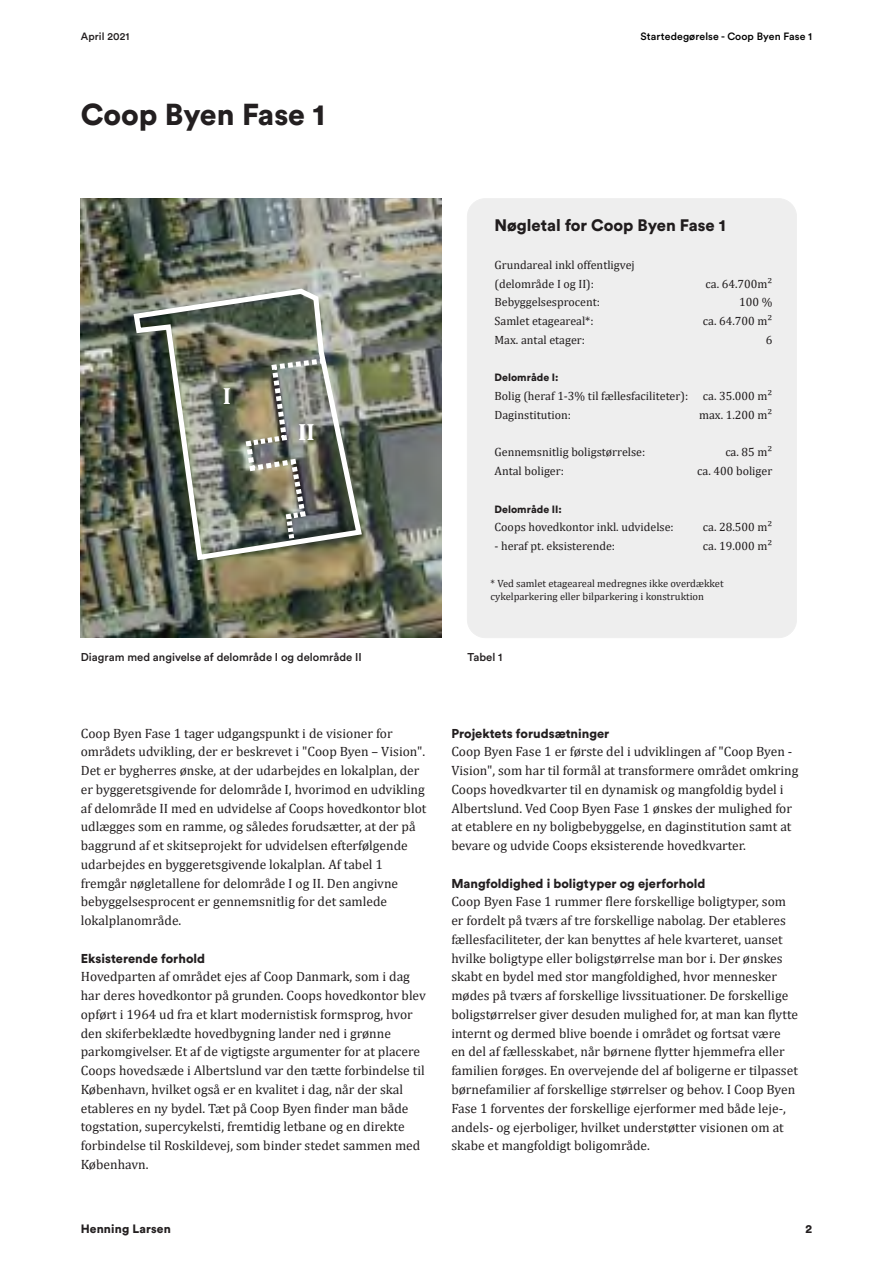
<style>
.page{position:relative;width:893px;height:1263px;background:#fff}
.page>*{position:absolute;margin:0;border:0;box-sizing:border-box;transform-origin:0 0}
.Medium_Heading_34_38{font:900 30px "Circular Pro";color:#231f20}
.t1{font:700 23.55px "Cambria";color:#fff}
.Body_Heading_8_5_12{font:900 16.5px "Circular Pro";color:#231f20}
.Body_Text_DK_9_12_5{font:13.5px/18.8px "Cambria";color:#231f20}
.Body_Heading_8_5_12-2{font:13.5px/18.8px "Cambria";color:#231f20}
.Body_Heading_8_5_12-3{font:900 12.75px "Circular Pro";color:#231f20}
.Body_Text_DK_9_12_5-2{font:900 12.75px "Circular Pro";color:#231f20}
.Body_Text_DK_9_12_5-3{font:12px "Cambria";color:#231f20}
.t2{font:900 12px "Circular Pro";letter-spacing:.01em;color:#231f20}
.Caption_below_beside{font:500 11.25px "Circular Pro";color:#231f20}
.Body_Text_DK_9_12_5-4{font:10.5px/12.6px "Cambria";color:#231f20}
.t3{font:500 10.5px "Circular Pro";letter-spacing:.01em;color:#000}
.Body_Heading_8_5_12-4{font:900 10.5px "Circular Pro";color:#231f20}
.t4{font:500 10.5px "Circular Pro";letter-spacing:.01em;color:#231f20}
</style>
<div class="page">
<div style="left:467px;top:199px;width:329px;height:439px;background:#eee;border-radius:18px"></div>
<img style="left:81px;top:199px;width:361px;height:439px">
<img style="left:131px;top:286px;width:234px;height:277px">
<img style="left:243px;top:355px;width:85px;height:194px">
<p class="t4" style="left:81px;top:29px;width:50px">April 2021</p>
<p class="Medium_Heading_34_38" style="left:81px;top:94px;width:246px">Coop Byen Fase 1</p>
<p class="t1" style="left:223px;top:379px;width:10px">I</p>
<p class="t1" style="left:298px;top:415px;width:18px">II</p>
<p class="t3" style="left:641px;top:29px;width:173px">Startedegørelse - Coop Byen Fase 1</p>
<p class="Body_Heading_8_5_12" style="left:494px;top:214px;width:233px">Nøgletal for Coop Byen Fase 1</p>
<p class="Body_Text_DK_9_12_5-3" style="left:494px;top:258px;width:142px">Grundareal inkl offentligvej</p>
<p class="Body_Text_DK_9_12_5-3" style="left:494px;top:276px;width:101px">(delområde I og II):</p>
<p class="Body_Text_DK_9_12_5-3" style="left:494px;top:295px;width:107px">Bebyggelsesprocent:</p>
<p class="Body_Text_DK_9_12_5-3" style="left:494px;top:314px;width:101px">Samlet etageareal*:</p>
<p class="Body_Text_DK_9_12_5-3" style="left:494px;top:333px;width:92px">Max. antal etager:</p>
<p class="Body_Heading_8_5_12-4" style="left:494px;top:370px;width:65px">Delområde I:</p>
<p class="Body_Text_DK_9_12_5-3" style="left:494px;top:389px;width:195px">Bolig (heraf 1-3% til fællesfaciliteter):</p>
<p class="Body_Text_DK_9_12_5-3" style="left:494px;top:408px;width:78px">Daginstitution:</p>
<p class="Body_Text_DK_9_12_5-3" style="left:494px;top:445px;width:152px">Gennemsnitlig boligstørrelse:</p>
<p class="Body_Text_DK_9_12_5-3" style="left:494px;top:464px;width:71px">Antal boliger:</p>
<p class="Body_Heading_8_5_12-4" style="left:494px;top:502px;width:69px">Delområde II:</p>
<p class="Body_Text_DK_9_12_5-3" style="left:494px;top:520px;width:181px">Coops hovedkontor inkl. udvidelse:</p>
<p class="Body_Text_DK_9_12_5-3" style="left:494px;top:539px;width:122px">- heraf pt. eksisterende:</p>
<p class="Body_Text_DK_9_12_5-3" style="left:706px;top:276px;width:68px">ca. 64.700m2</p>
<p class="Body_Text_DK_9_12_5-3" style="left:739px;top:295px;width:35px">100 %</p>
<p class="Body_Text_DK_9_12_5-3" style="left:703px;top:314px;width:71px">ca. 64.700 m2</p>
<p class="Body_Text_DK_9_12_5-3" style="left:766px;top:333px;width:8px">6</p>
<p class="Body_Text_DK_9_12_5-3" style="left:703px;top:389px;width:71px">ca. 35.000 m2</p>
<p class="Body_Text_DK_9_12_5-3" style="left:699px;top:408px;width:75px">max. 1.200 m2</p>
<p class="Body_Text_DK_9_12_5-3" style="left:725px;top:445px;width:49px">ca. 85 m2</p>
<p class="Body_Text_DK_9_12_5-3" style="left:697px;top:464px;width:77px">ca. 400 boliger</p>
<p class="Body_Text_DK_9_12_5-3" style="left:703px;top:520px;width:71px">ca. 28.500 m2</p>
<p class="Body_Text_DK_9_12_5-3" style="left:703px;top:539px;width:71px">ca. 19.000 m2</p>
<p class="Body_Text_DK_9_12_5-4" style="left:491px;top:577px;width:234px">* Ved samlet etageareal medregnes ikke overdækket cykelparkering eller bilparkering i konstruktion</p>
<p class="Caption_below_beside" style="left:81px;top:649px;width:283px">Diagram med angivelse af delområde I og delområde II</p>
<p class="Caption_below_beside" style="left:468px;top:649px;width:36px">Tabel 1</p>
<p class="Body_Text_DK_9_12_5" style="left:81px;top:724px;width:347px">Coop Byen Fase 1 tager udgangspunkt i de visioner for områdets udvikling, der er beskrevet i "Coop Byen – Vision".<br>Det er bygherres ønske, at der udarbejdes en lokalplan, der er byggeretsgivende for delområde I, hvorimod en udvikling af delområde II med en udvidelse af Coops hovedkontor blot udlægges som en ramme, og således forudsætter, at der på baggrund af et skitseprojekt for udvidelsen efterfølgende udarbejdes en byggeretsgivende lokalplan. Af tabel 1 fremgår nøgletallene for delområde I og II. Den angivne bebyggelsesprocent er gennemsnitlig for det samlede lokalplanområde.</p>
<p class="Body_Heading_8_5_12-3" style="left:81px;top:949px;width:126px">Eksisterende forhold</p>
<p class="Body_Text_DK_9_12_5" style="left:81px;top:967px;width:347px">Hovedparten af området ejes af Coop Danmark, som i dag har deres hovedkontor på grunden. Coops hovedkontor blev opført i 1964 ud fra et klart modernistisk formsprog, hvor den skiferbeklædte hovedbygning lander ned i grønne parkomgivelser. Et af de vigtigste argumenter for at placere Coops hovedsæde i Albertslund var den tætte forbindelse til København, hvilket også er en kvalitet i dag, når der skal etableres en ny bydel. Tæt på Coop Byen finder man både togstation, supercykelsti, fremtidig letbane og en direkte forbindelse til Roskildevej, som binder stedet sammen med København.</p>
<p class="t2" style="left:81px;top:1220px;width:92px">Henning Larsen</p>
<p class="Body_Text_DK_9_12_5-2" style="left:451px;top:724px;width:160px">Projektets forudsætninger</p>
<p class="Body_Text_DK_9_12_5" style="left:451px;top:742px;width:349px">Coop Byen Fase 1 er første del i udviklingen af "Coop Byen - Vision", som har til formål at transformere området omkring Coops hovedkvarter til en dynamisk og mangfoldig bydel i Albertslund. Ved Coop Byen Fase 1 ønskes der mulighed for at etablere en ny boligbebyggelse, en daginstitution samt at bevare og udvide Coops eksisterende hovedkvarter.</p>
<p class="Body_Heading_8_5_12-3" style="left:451px;top:874px;width:256px">Mangfoldighed i boligtyper og ejerforhold</p>
<p class="Body_Heading_8_5_12-2" style="left:451px;top:892px;width:348px">Coop Byen Fase 1 rummer flere forskellige boligtyper, som er fordelt på tværs af tre forskellige nabolag. Der etableres fællesfaciliteter, der kan benyttes af hele kvarteret, uanset hvilke boligtype eller boligstørrelse man bor i. Der ønskes skabt en bydel med stor mangfoldighed, hvor mennesker mødes på tværs af forskellige livssituationer. De forskellige boligstørrelser giver desuden mulighed for, at man kan flytte internt og dermed blive boende i området og fortsat være en del af fællesskabet, når børnene flytter hjemmefra eller familien forøges. En overvejende del af boligerne er tilpasset børnefamilier af forskellige størrelser og behov. I Coop Byen Fase 1 forventes der forskellige ejerformer med både leje-, andels- og ejerboliger, hvilket understøtter visionen om at skabe et mangfoldigt boligområde.</p>
<p class="t2" style="left:806px;top:1220px;width:8px">2</p>
</div>
